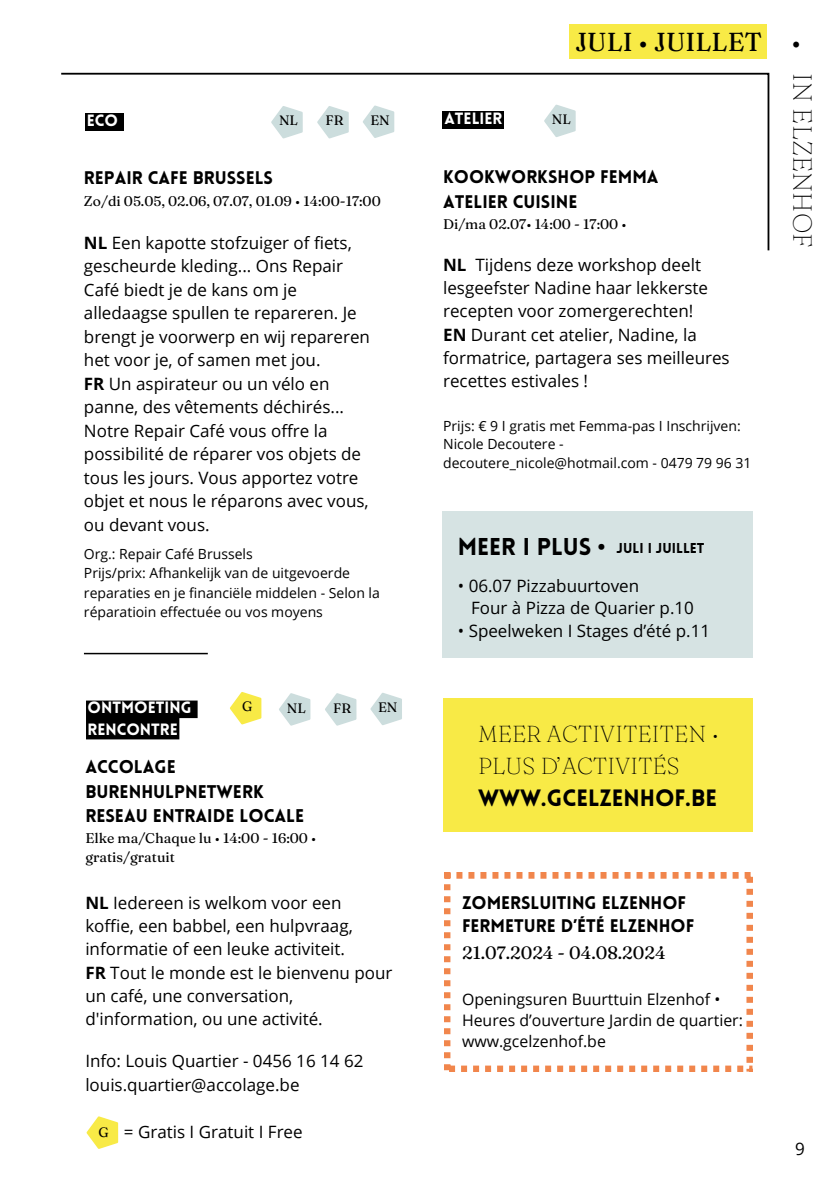
<style>
.page{position:relative;width:839px;height:1191px;background:#fff}
.page>*{position:absolute;margin:0;border:0;box-sizing:border-box;transform-origin:0 0}
.t1{font:26px "Fraunces 9 pt";color:#000}
.t2{font:100 26px "Fraunces 9 pt";color:#000}
.t3{font:900 23.8px "Lovelo";color:#000}
.t4{font:100 23.2px/32.2px "Fraunces 9 pt";color:#000}
.t5{font:900 23px "Lovelo";color:#000}
.t6{font:900 18px "Lovelo";color:#000}
.t7{font:900 17.8px/23.8px "Lovelo";color:#000}
.t8{font:17.8px "Fraunces 9 pt";color:#000}
.t9{font:17px/23.6px "Open Sans";color:#000}
.t10{font:900 16px "Lovelo";color:#fff}
.t11{font:15.8px/21.2px "Open Sans";color:#000}
.t12{font:14px/19.6px "Open Sans";color:#000}
.t13{font:14px/18.6px "Fraunces 9 pt";color:#000}
.t14{font:900 14px "Lovelo";color:#000}
.t15{font:13.6px "Fraunces 9 pt";color:#000}
.s1{font-weight:700}
</style>
<div class="page">
<svg style="left:61px;top:72px;width:709px;height:179px"></svg>
<hr style="left:84px;top:653px;width:124px;height:1px;background:#000">
<div style="left:569px;top:25px;width:197px;height:34px;background:#f8ea46"></div>
<svg style="left:87px;top:1116px;width:31px;height:33px"></svg>
<div style="left:443px;top:111px;width:61px;height:18px;background:#000"></div>
<svg style="left:544px;top:105px;width:31px;height:32px"></svg>
<svg style="left:271px;top:106px;width:32px;height:33px"></svg>
<svg style="left:317px;top:106px;width:32px;height:33px"></svg>
<svg style="left:363px;top:105px;width:31px;height:33px"></svg>
<div style="left:442px;top:512px;width:310px;height:146px;background:#d6e3e3"></div>
<div style="left:443px;top:699px;width:309px;height:133px;background:#f8ea46"></div>
<svg style="left:444px;top:873px;width:308px;height:199px"></svg>
<div style="left:85px;top:113px;width:39px;height:17px;background:#000"></div>
<svg style="left:86px;top:701px;width:112px;height:38px;background:#171717"></svg>
<svg style="left:279px;top:693px;width:31px;height:33px"></svg>
<svg style="left:325px;top:693px;width:31px;height:33px"></svg>
<svg style="left:370px;top:693px;width:32px;height:32px"></svg>
<svg style="left:230px;top:692px;width:31px;height:33px"></svg>
<p class="t1" style="left:575px;top:26px;width:227px">JULI • JUILLET •</p>
<p class="t10" style="left:444px;top:112px;width:59px">ATELIER</p>
<p class="t10" style="left:87px;top:114px;width:33px">ECO</p>
<p class="t15" style="left:279px;top:112px;width:21px">NL</p>
<p class="t15" style="left:325px;top:112px;width:19px">FR</p>
<h6 class="t15" style="left:370px;top:112px;width:21px">EN</h6>
<p class="t15" style="left:552px;top:111px;width:21px">NL</p>
<h2 class="t7" style="left:84px;top:168px;width:190px">REPAIR CAFE BRUSSELS</h2>
<p class="t13" style="left:84px;top:192px;width:298px">Zo/di 05.05, 02.06, 07.07, 01.09 • 14:00-17:00</p>
<p class="t9" style="left:84px;top:231px;width:287px"><span class="s1">NL</span> Een kapotte stofzuiger of fiets, gescheurde kleding... Ons Repair<br>Café biedt je de kans om je alledaagse spullen te repareren. Je brengt je voorwerp en wij repareren het voor je, of samen met jou.<br><span class="s1">FR</span> Un aspirateur ou un vélo en panne, des vêtements déchirés...<br>Notre Repair Café vous offre la possibilité de réparer vos objets de tous les jours. Vous apportez votre objet et nous le réparons avec vous, ou devant vous.</p>
<p class="t12" style="left:84px;top:544px;width:170px">Org.: Repair Café Brussels</p>
<p class="t12" style="left:84px;top:563px;width:297px">Prijs/prix: Afhankelijk van de uitgevoerde reparaties en je financiële middelen - Selon la réparatioin effectuée ou vos moyens</p>
<p class="t10" style="left:88px;top:701px;width:105px">ONTMOETING</p>
<p class="t10" style="left:88px;top:723px;width:92px">RENCONTRE</p>
<h6 class="t15" style="left:242px;top:698px;width:12px">G</h6>
<p class="t15" style="left:287px;top:699px;width:21px">NL</p>
<p class="t15" style="left:333px;top:699px;width:19px">FR</p>
<p class="t15" style="left:378px;top:699px;width:21px">EN</p>
<p class="t6" style="left:85px;top:760px;width:92px">ACCOLAGE</p>
<p class="t6" style="left:85px;top:784px;width:180px">BURENHULPNETWERK</p>
<p class="t6" style="left:85px;top:809px;width:220px">RESEAU ENTRAIDE LOCALE</p>
<p class="t13" style="left:85px;top:829px;width:232px">Elke ma/Chaque lu • 14:00 - 16:00 • gratis/gratuit</p>
<p class="t9" style="left:85px;top:890px;width:308px"><span class="s1">NL</span> Iedereen is welkom voor een koffie, een babbel, een hulpvraag, informatie of een leuke activiteit.<br><span class="s1">FR</span> Tout le monde est le bienvenu pour un café, une conversation, d'information, ou une activité.</p>
<p class="t9" style="left:85px;top:1049px;width:279px">Info: Louis Quartier - 0456 16 14 62 louis.quartier@accolage.be</p>
<p class="t15" style="left:99px;top:1123px;width:12px">G</p>
<p class="t9" style="left:124px;top:1120px;width:180px">= Gratis I Gratuit I Free</p>
<p class="t7" style="left:443px;top:167px;width:217px">KOOKWORKSHOP FEMMA</p>
<p class="t7" style="left:443px;top:191px;width:136px">ATELIER CUISINE</p>
<p class="t13" style="left:443px;top:214px;width:185px">Di/ma 02.07• 14:00 - 17:00 •</p>
<h6 class="t9" style="left:443px;top:253px;width:288px"><span class="s1">NL</span> Tijdens deze workshop deelt lesgeefster Nadine haar lekkerste recepten voor zomergerechten!<br><span class="s1">EN</span> Durant cet atelier, Nadine, la formatrice, partagera ses meilleures</h6>
<p class="t9" style="left:443px;top:369px;width:146px">recettes estivales !</p>
<p class="t12" style="left:443px;top:416px;width:310px;line-height:18.6px">Prijs: € 9 I gratis met Femma-pas I Inschrijven:<br>Nicole Decoutere - decoutere_nicole@hotmail.com - 0479 79 96 31</p>
<h1 class="t3" style="left:458px;top:537px;width:149px">MEER I PLUS •</h1>
<p class="t14" style="left:616px;top:542px;width:89px">JULI I JUILLET</p>
<p class="t9" style="left:471px;top:574px;width:224px;line-height:22.6px;text-indent:-13px">• 06.07 Pizzabuurtoven<br>Four à Pizza de Quarier p.10</p>
<p class="t9" style="left:458px;top:619px;width:254px">• Speelweken I Stages d’été p.11</p>
<h6 class="t4" style="left:478px;top:717px;width:242px">MEER ACTIVITEITEN •<br>PLUS D’ACTIVITÉS</h6>
<h2 class="t5" style="left:478px;top:789px;width:240px">WWW.GCELZENHOF.BE</h2>
<p class="t7" style="left:462px;top:892px;width:234px">ZOMERSLUITING ELZENHOF<br>FERMETURE D’ÉTÉ ELZENHOF</p>
<p class="t8" style="left:462px;top:941px;width:205px">21.07.2024 - 04.08.2024</p>
<p class="t11" style="left:462px;top:988px;width:260px">Openingsuren Buurttuin Elzenhof •</p>
<p class="t11" style="left:462px;top:1009px;width:282px">Heures d’ouverture Jardin de quartier: www.gcelzenhof.be</p>
<p class="t2" style="left:819px;top:73px;width:176px;rotate:90deg">IN ELZENHOF</p>
<p class="t9" style="left:795px;top:1137px;width:11px">9</p>
</div>
